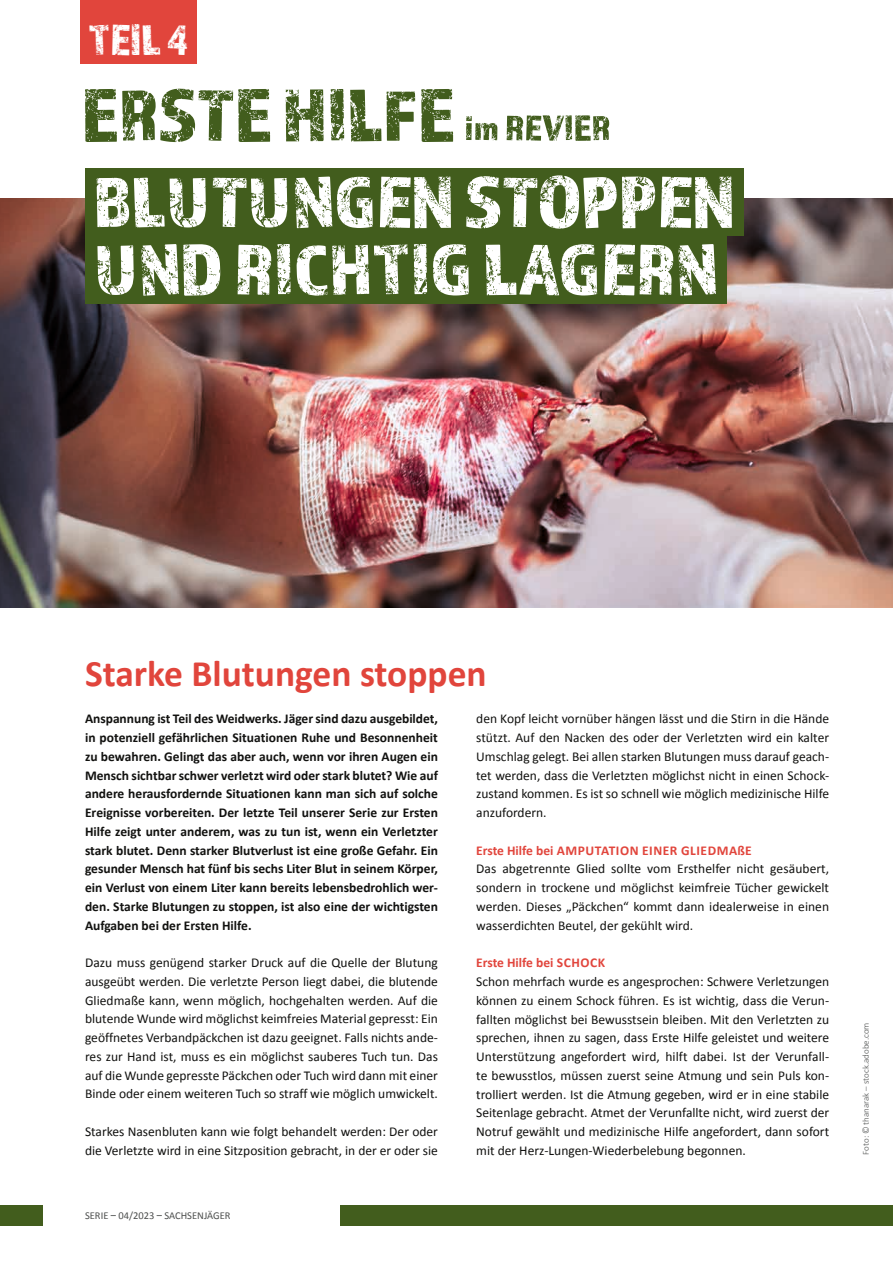
<style>
.page{position:relative;width:893px;height:1263px;background:#fff}
.page>*{position:absolute;margin:0;border:0;box-sizing:border-box;transform-origin:0 0}
.t1{font:75px/67.5px "Almaq Rough";color:#fff}
.t2{font:45px "Almaq Rough";color:#fff;scale:.94 1}
.t3{font:700 37.5px "Calibri";color:#e1453c}
.t4{font:13.5px/18.8px "Calibri";color:#11110f;text-align:justify}
.t5{font:700 13.5px/18.8px "Calibri";color:#11110f;text-align:justify}
.t6{font:700 13.5px "Calibri";letter-spacing:.04em;color:#e1453c}
.t7{font:700 13.5px "Calibri";color:#e1453c}
.t8{font:10.5px "Calibri";color:#4d4f4e}
.t9{font:300 9px "Calibri";color:#4d4f4e}
</style>
<div class="page">
<img style="left:0;top:198px;width:893px;height:409px">
<div style="left:0;top:1205px;width:43px;height:21px;background:#425d1d"></div>
<div style="left:340px;top:1205px;width:553px;height:21px;background:#425d1d"></div>
<svg style="left:85px;top:89px;width:185px;height:53px"></svg>
<svg style="left:286px;top:89px;width:38px;height:52px"></svg>
<svg style="left:330px;top:89px;width:14px;height:51px"></svg>
<svg style="left:350px;top:90px;width:31px;height:51px"></svg>
<svg style="left:387px;top:92px;width:28px;height:49px"></svg>
<svg style="left:421px;top:89px;width:32px;height:53px"></svg>
<svg style="left:466px;top:116px;width:31px;height:24px"></svg>
<svg style="left:507px;top:115px;width:102px;height:26px"></svg>
<div style="left:81px;top:0;width:116px;height:63px;background:#e1453c"></div>
<div style="left:85px;top:168px;width:658px;height:68px;background:#425d1d"></div>
<div style="left:85px;top:236px;width:642px;height:67px;background:#425d1d"></div>
<h2 class="t2" style="left:89px;top:13px;width:107px">TEIL 4</h2>
<h1 class="t1" style="left:94px;top:166px;width:643px">BLUTUNGEN STOPPEN<br>UND RICHTIG LAGERN</h1>
<h3 class="t3" style="left:85px;top:650px;width:403px">Starke Blutungen stoppen</h3>
<p class="t5" style="left:85px;top:709px;width:354px">Anspannung ist Teil des Weidwerks. Jäger sind dazu ausgebildet, in potenziell gefährlichen Situationen Ruhe und Besonnenheit zu bewahren. Gelingt das aber auch, wenn vor ihren Augen ein Mensch sichtbar schwer verletzt wird oder stark blutet? Wie auf andere herausfordernde Situationen kann man sich auf solche Ereignisse vorbereiten. Der letzte Teil unserer Serie zur Ersten Hilfe zeigt unter anderem, was zu tun ist, wenn ein Verletzter stark blutet. Denn starker Blutverlust ist eine große Gefahr. Ein gesunder Mensch hat fünf bis sechs Liter Blut in seinem Körper, ein Verlust von einem Liter kann bereits lebensbedrohlich wer&shy;den. Starke Blutungen zu stoppen, ist also eine der wichtigsten Aufgaben bei der Ersten Hilfe.</p>
<p class="t4" style="left:85px;top:953px;width:354px">Dazu muss genügend starker Druck auf die Quelle der Blutung ausgeübt werden. Die verletzte Person liegt dabei, die blutende Gliedmaße kann, wenn möglich, hochgehalten werden. Auf die blutende Wunde wird möglichst keimfreies Material gepresst: Ein geöffnetes Verbandpäckchen ist dazu geeignet. Falls nichts ande&shy;res zur Hand ist, muss es ein möglichst sauberes Tuch tun. Das auf die Wunde gepresste Päckchen oder Tuch wird dann mit einer Binde oder einem weiteren Tuch so straff wie möglich umwickelt.</p>
<p class="t4" style="left:85px;top:1121px;width:354px">Starkes Nasenbluten kann wie folgt behandelt werden: Der oder die Verletzte wird in eine Sitzposition gebracht, in der er oder sie</p>
<p class="t4" style="left:476px;top:709px;width:354px">den Kopf leicht vornüber hängen lässt und die Stirn in die Hände stützt. Auf den Nacken des oder der Verletzten wird ein kalter Umschlag gelegt. Bei allen starken Blutungen muss darauf geach&shy;tet werden, dass die Verletzten möglichst nicht in einen Schock&shy;zustand kommen. Es ist so schnell wie möglich medizinische Hilfe anzufordern.</p>
<p class="t6" style="left:476px;top:842px;width:277px">Erste Hilfe bei AMPUTATION EINER GLIEDMAßE</p>
<p class="t4" style="left:476px;top:859px;width:354px">Das abgetrennte Glied sollte vom Ersthelfer nicht gesäubert, sondern in trockene und möglichst keimfreie Tücher gewickelt werden. Dieses „Päckchen“ kommt dann idealerweise in einen wasserdichten Beutel, der gekühlt wird.</p>
<p class="t7" style="left:476px;top:954px;width:130px">Erste Hilfe bei SCHOCK</p>
<p class="t4" style="left:476px;top:971px;width:354px">Schon mehrfach wurde es angesprochen: Schwere Verletzungen können zu einem Schock führen. Es ist wichtig, dass die Verun&shy;fallten möglichst bei Bewusstsein bleiben. Mit den Verletzten zu sprechen, ihnen zu sagen, dass Erste Hilfe geleistet und weitere Unterstützung angefordert wird, hilft dabei. Ist der Verunfall&shy;te bewusstlos, müssen zuerst seine Atmung und sein Puls kon&shy;trolliert werden. Ist die Atmung gegeben, wird er in eine stabile Seitenlage gebracht. Atmet der Verunfallte nicht, wird zuerst der Notruf gewählt und medizinische Hilfe angefordert, dann sofort mit der Herz-Lungen-Wiederbelebung begonnen.</p>
<p class="t8" style="left:85px;top:1209px;width:147px">SERIE – 04/2023 – SACHSENJÄGER</p>
<p class="t9" style="left:860px;top:1155px;width:134px;rotate:-90deg">Foto: © thanarak – stock.adobe.com</p>
</div>
